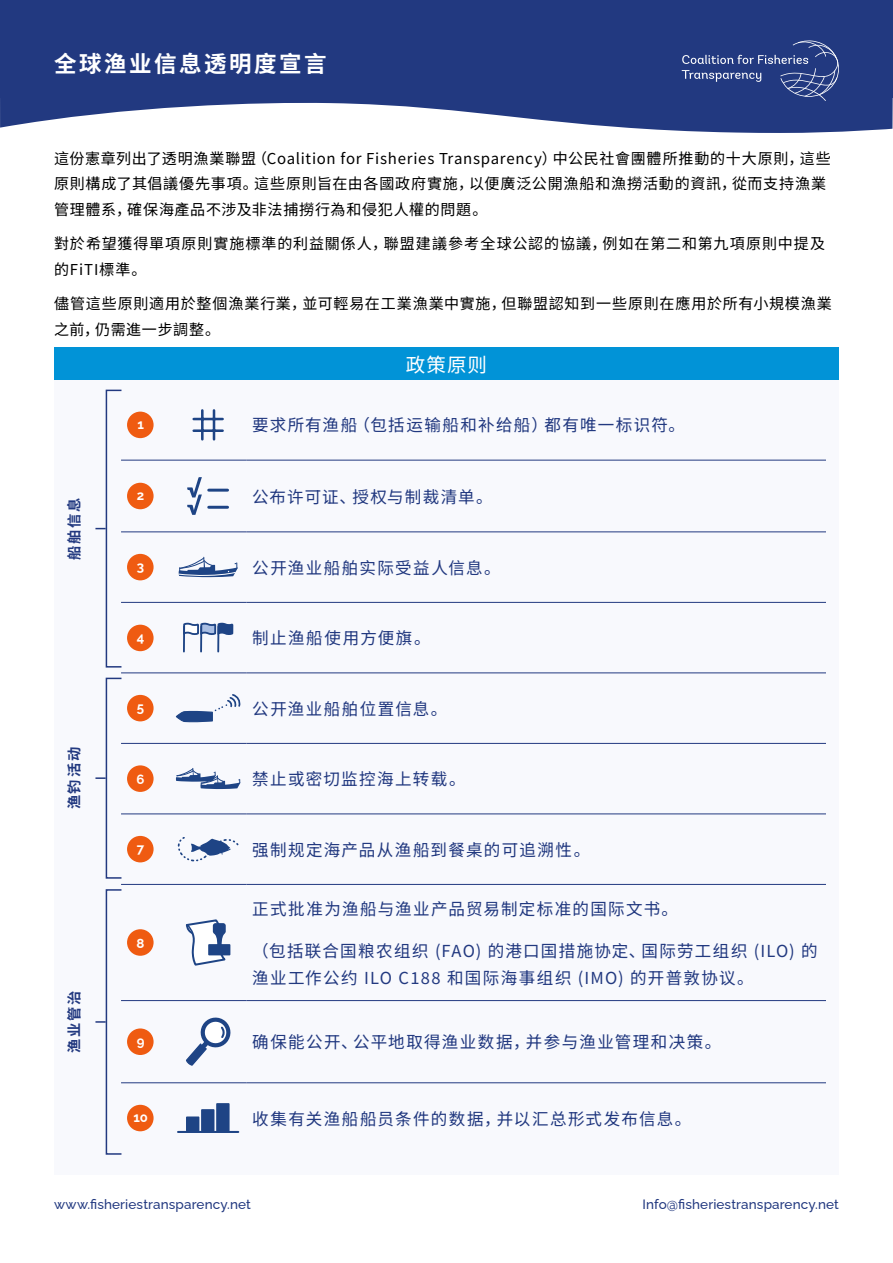
<style>
.page{position:relative;width:893px;height:1263px;background:#fff}
.page>*{position:absolute;margin:0;border:0;box-sizing:border-box;transform-origin:0 0}
.t1{font:100 22.5px "Noto Sans SC";letter-spacing:.11em;color:#fff}
.t2{font:100 19.5px "Noto Sans SC";color:#fff}
.t3{font:100 16.5px/27px "Noto Sans SC";letter-spacing:.085em;color:#223980}
.t4{font:100 16.5px "Noto Sans SC";letter-spacing:.065em;color:#223980}
.t5{font:100 15px/25.5px "Noto Sans SC";letter-spacing:.055em;color:#000}
.t6{font:100 14.25px "Noto Sans SC";letter-spacing:.13em;color:#223980}
.t7{font:500 13.5px "Raleway";letter-spacing:.01em;color:#223980}
.t8{font:700 13.2px "Raleway";color:#fff}
</style>
<div class="page">
<div style="left:54px;top:369px;width:785px;height:806px;background:#f8f9fd"></div>
<hr style="left:121px;top:460px;width:49px;height:1px;background:#223980">
<hr style="left:170px;top:460px;width:76px;height:1px;background:#223980">
<hr style="left:246px;top:460px;width:580px;height:1px;background:#223980">
<hr style="left:121px;top:532px;width:49px;height:1px;background:#223980">
<hr style="left:170px;top:532px;width:76px;height:1px;background:#223980">
<hr style="left:246px;top:532px;width:580px;height:1px;background:#223980">
<hr style="left:121px;top:602px;width:49px;height:1px;background:#223980">
<hr style="left:170px;top:602px;width:76px;height:1px;background:#223980">
<hr style="left:246px;top:602px;width:580px;height:1px;background:#223980">
<hr style="left:121px;top:673px;width:49px;height:1px;background:#223980">
<hr style="left:170px;top:673px;width:76px;height:1px;background:#223980">
<hr style="left:246px;top:673px;width:580px;height:1px;background:#223980">
<hr style="left:121px;top:743px;width:49px;height:1px;background:#223980">
<hr style="left:170px;top:743px;width:76px;height:1px;background:#223980">
<hr style="left:246px;top:743px;width:580px;height:1px;background:#223980">
<hr style="left:121px;top:814px;width:49px;height:1px;background:#223980">
<hr style="left:170px;top:814px;width:76px;height:1px;background:#223980">
<hr style="left:246px;top:814px;width:580px;height:1px;background:#223980">
<hr style="left:121px;top:884px;width:49px;height:1px;background:#223980">
<hr style="left:170px;top:884px;width:76px;height:1px;background:#223980">
<hr style="left:246px;top:884px;width:580px;height:1px;background:#223980">
<hr style="left:121px;top:1000px;width:49px;height:1px;background:#223980">
<hr style="left:170px;top:1000px;width:76px;height:1px;background:#223980">
<hr style="left:246px;top:1000px;width:580px;height:1px;background:#223980">
<hr style="left:121px;top:1082px;width:49px;height:1px;background:#223980">
<hr style="left:170px;top:1082px;width:76px;height:1px;background:#223980">
<hr style="left:246px;top:1082px;width:580px;height:1px;background:#223980">
<div style="left:127px;top:412px;width:27px;height:26px;background:#ef5b11;border-radius:50%"></div>
<hr style="left:201px;top:410px;width:3px;height:29px;background:#1e4485">
<hr style="left:213px;top:410px;width:2px;height:29px;background:#1e4485">
<hr style="left:194px;top:418px;width:29px;height:2px;background:#1e4485">
<hr style="left:194px;top:429px;width:29px;height:3px;background:#1e4485">
<div style="left:127px;top:483px;width:27px;height:26px;background:#ef5b11;border-radius:50%"></div>
<svg style="left:187px;top:477px;width:15px;height:38px"></svg>
<hr style="left:209px;top:489px;width:19px;height:3px;background:#1e4485">
<hr style="left:209px;top:506px;width:19px;height:3px;background:#1e4485">
<div style="left:127px;top:554px;width:27px;height:26px;background:#ef5b11;border-radius:50%"></div>
<svg style="left:178px;top:557px;width:60px;height:20px"></svg>
<div style="left:127px;top:625px;width:27px;height:26px;background:#ef5b11;border-radius:50%"></div>
<hr style="left:183px;top:626px;width:2px;height:26px;background:#1e4485">
<hr style="left:200px;top:626px;width:2px;height:26px;background:#1e4485">
<hr style="left:217px;top:626px;width:2px;height:26px;background:#1e4485">
<svg style="left:183px;top:622px;width:51px;height:14px"></svg>
<div style="left:127px;top:695px;width:27px;height:26px;background:#ef5b11;border-radius:50%"></div>
<svg style="left:175px;top:694px;width:65px;height:29px"></svg>
<div style="left:127px;top:765px;width:27px;height:27px;background:#ef5b11;border-radius:50%"></div>
<svg style="left:176px;top:768px;width:64px;height:21px"></svg>
<div style="left:127px;top:836px;width:27px;height:26px;background:#ef5b11;border-radius:50%"></div>
<svg style="left:177px;top:837px;width:62px;height:25px"></svg>
<div style="left:127px;top:929px;width:27px;height:27px;background:#ef5b11;border-radius:50%"></div>
<div style="left:208px;top:944px;width:22px;height:11px;background:#1e4485"></div>
<svg style="left:185px;top:919px;width:43px;height:47px"></svg>
<div style="left:127px;top:1028px;width:27px;height:27px;background:#ef5b11;border-radius:50%"></div>
<svg style="left:186px;top:1017px;width:45px;height:49px"></svg>
<div style="left:127px;top:1105px;width:27px;height:26px;background:#ef5b11;border-radius:50%"></div>
<div style="left:186px;top:1116px;width:13px;height:15px;background:#1e4485"></div>
<div style="left:201px;top:1109px;width:13px;height:22px;background:#1e4485;border:2px solid #1e4485"></div>
<div style="left:216px;top:1103px;width:14px;height:28px;background:#1e4485;border:2px solid #1e4485"></div>
<hr style="left:178px;top:1131px;width:60px;height:2px;background:#1e4485">
<div style="left:106px;top:678px;width:16px;height:201px;border:2px solid #223980"></div>
<svg style="left:95px;top:777px;width:11px;height:2px"></svg>
<div style="left:106px;top:390px;width:16px;height:278px;border:2px solid #223980"></div>
<div style="left:106px;top:889px;width:16px;height:266px;border:2px solid #223980"></div>
<svg style="left:95px;top:1021px;width:11px;height:2px"></svg>
<div style="left:0;top:0;width:893px;height:98px;background:#223980"></div>
<svg style="left:0;top:70px;width:893px;height:63px;fill:#223980"></svg>
<svg style="left:682px;top:40px;width:160px;height:61px"></svg>
<div style="left:54px;top:348px;width:785px;height:32px;background:#0193d7"></div>
<h1 class="t1" style="left:54px;top:51px;width:274px">全球渔业信息透明度宣言</h1>
<p class="t5" style="left:54px;top:146px;width:778px">這份憲章列出了透明漁業聯盟（Coalition for Fisheries Transparency）中公民社會團體所推動的十大原則，這些原則構成了其倡議優先事項。這些原則旨在由各國政府實施，以便廣泛公開漁船和漁撈活動的資訊，從而支持漁業管理體系，確保海產品不涉及非法捕撈行為和侵犯人權的問題。</p>
<p class="t5" style="left:54px;top:231px;width:772px">對於希望獲得單項原則實施標準的利益關係人，聯盟建議參考全球公認的協議，例如在第二和第九項原則中提及的FiTI標準。</p>
<p class="t5" style="left:54px;top:291px;width:779px">儘管這些原則適用於整個漁業行業，並可輕易在工業漁業中實施，但聯盟認知到一些原則在應用於所有小規模漁業之前，仍需進一步調整。</p>
<h2 class="t2" style="left:406px;top:353px;width:83px">政策原则</h2>
<p class="t6" style="left:66px;top:560px;width:64px;rotate:-90deg">船舶信息</p>
<p class="t6" style="left:66px;top:809px;width:64px;rotate:-90deg">渔钓活动</p>
<p class="t6" style="left:66px;top:1053px;width:64px;rotate:-90deg">渔业管治</p>
<p class="t8" style="left:137px;top:413px;width:8px">1</p>
<p class="t3" style="left:252px;top:412px;width:434px">要求所有渔船（包括运输船和补给船）都有唯一标识符。</p>
<p class="t8" style="left:137px;top:485px;width:9px">2</p>
<p class="t4" style="left:252px;top:487px;width:242px">公布许可证、授权与制裁清单。</p>
<p class="t8" style="left:137px;top:556px;width:9px">3</p>
<p class="t3" style="left:252px;top:554px;width:250px">公开渔业船舶实际受益人信息。</p>
<p class="t8" style="left:137px;top:626px;width:9px">4</p>
<p class="t3" style="left:252px;top:625px;width:180px">制止渔船使用方便旗。</p>
<p class="t8" style="left:137px;top:697px;width:9px">5</p>
<p class="t3" style="left:252px;top:695px;width:197px">公开渔业船舶位置信息。</p>
<p class="t8" style="left:137px;top:768px;width:10px">6</p>
<p class="t3" style="left:252px;top:766px;width:215px">禁止或密切监控海上转载。</p>
<p class="t8" style="left:137px;top:838px;width:9px">7</p>
<p class="t3" style="left:252px;top:836px;width:339px">强制规定海产品从渔船到餐桌的可追溯性。</p>
<p class="t8" style="left:137px;top:932px;width:9px">8</p>
<p class="t3" style="left:252px;top:895px;width:427px">正式批准为渔船与渔业产品贸易制定标准的国际文书。</p>
<p class="t3" style="left:252px;top:937px;width:567px">（包括联合国粮农组织 (FAO) 的港口国措施协定、国际劳工组织 (ILO) 的渔业工作公约 ILO C188 和国际海事组织 (IMO) 的开普敦协议。</p>
<p class="t8" style="left:137px;top:1030px;width:9px">9</p>
<p class="t3" style="left:252px;top:1029px;width:471px">确保能公开、公平地取得渔业数据，并参与渔业管理和决策。</p>
<p class="t8" style="left:133px;top:1107px;width:16px">10</p>
<p class="t3" style="left:252px;top:1105px;width:440px">收集有关渔船船员条件的数据，并以汇总形式发布信息。</p>
<p class="t7" style="left:54px;top:1193px;width:198px">www.fisheriestransparency.net</p>
<p class="t7" style="left:643px;top:1193px;width:198px">Info@fisheriestransparency.net</p>
</div>
